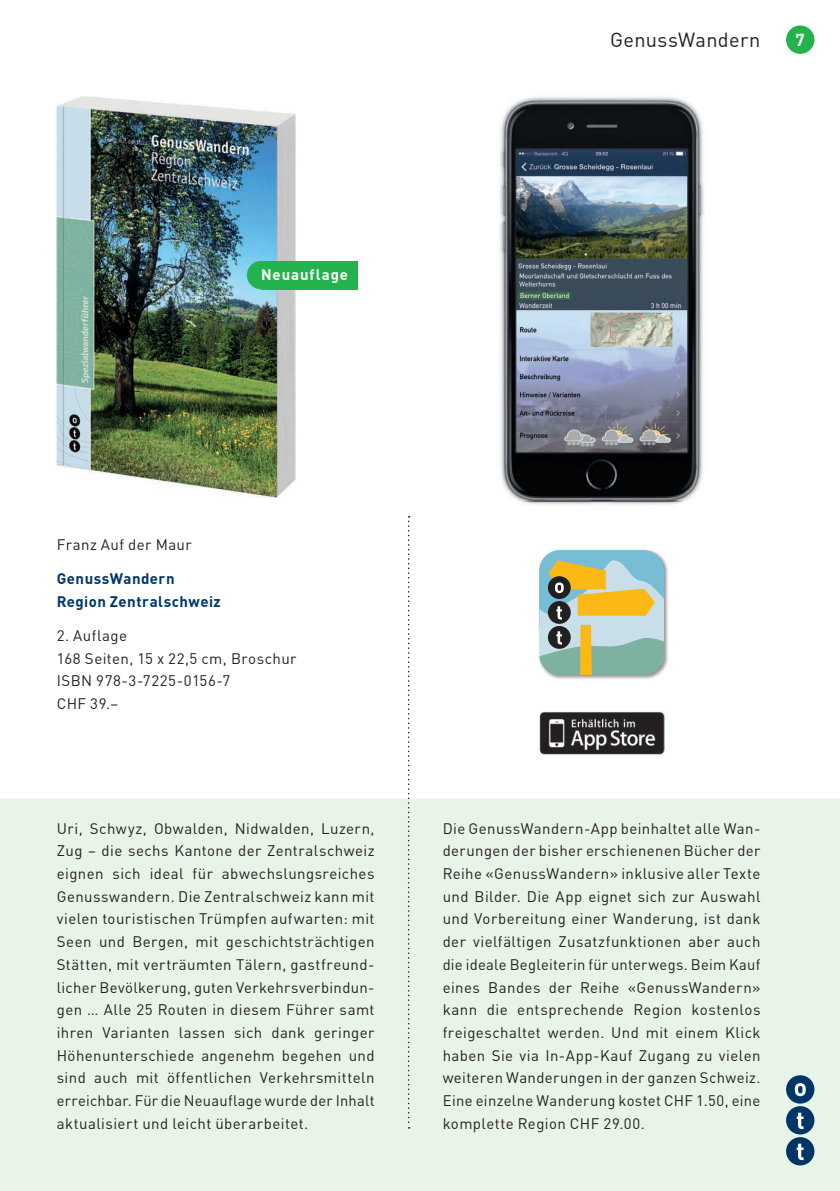
<style>
.page{position:relative;width:840px;height:1191px;background:#fff}
.page>*{position:absolute;margin:0;border:0;box-sizing:border-box;transform-origin:0 0}
.t1{font:20px "DIN";letter-spacing:.015em;color:#231f20}
.t2{font:700 17px "DIN";color:#fff}
.t3{font:15px/22.6px "DIN";letter-spacing:.025em;color:#231f20;text-align:justify}
.t4{font:700 15px/22.6px "DIN";letter-spacing:.03em;color:#003667}
.t5{font:700 15px "DIN";letter-spacing:.06em;color:#fff}
</style>
<div class="page">
<div style="left:0;top:799px;width:839px;height:392px;background:#e9f4e8"></div>
<div style="left:785px;top:26px;width:29px;height:28px;background:#23b24b;border-radius:50%"></div>
<div style="left:785px;top:1075px;width:29px;height:28px;background:#003667;border-radius:50%"></div>
<svg style="left:794px;top:1083px;width:11px;height:13px"></svg>
<div style="left:785px;top:1137px;width:29px;height:28px;background:#003667;border-radius:50%"></div>
<svg style="left:796px;top:1143px;width:7px;height:17px"></svg>
<div style="left:785px;top:1106px;width:29px;height:28px;background:#003667;border-radius:50%"></div>
<svg style="left:796px;top:1112px;width:7px;height:17px"></svg>
<svg style="left:408px;top:516px;width:1px;height:612px"></svg>
<img style="left:57px;top:96px;width:238px;height:401px">
<div style="left:247px;top:261px;width:28px;height:28px;background:#23b24b;border-radius:50%"></div>
<div style="left:261px;top:261px;width:96px;height:28px;background:#23b24b"></div>
<img style="left:549px;top:549px;width:119px;height:130px">
<div style="left:539px;top:550px;width:124px;height:77px;background:#78bdd6"></div>
<svg style="left:539px;top:560px;width:124px;height:115px;background:#adb894"></svg>
<img style="left:500px;top:96px;width:204px;height:409px">
<img style="left:539px;top:711px;width:124px;height:43px">
<p class="t5" style="left:261px;top:265px;width:88px">Neuauflage</p>
<h1 class="t1" style="left:609px;top:27px;width:152px">GenussWandern</h1>
<p class="t2" style="left:795px;top:28px;width:11px">7</p>
<p class="t3" style="left:57px;top:533px;width:136px">Franz Auf der Maur</p>
<p class="t4" style="left:57px;top:567px;width:165px">GenussWandern<br>Region Zentralschweiz</p>
<p class="t3" style="left:57px;top:624px;width:241px;text-align:left">2. Auflage<br>168 Seiten, 15 x 22,5 cm, Broschur<br>ISBN 978-3-7225-0156-7<br>CHF 39.–</p>
<p class="t3" style="left:57px;top:816px;width:319px">Uri, Schwyz, Obwalden, Nidwalden, Luzern, Zug – die sechs Kantone der Zentralschweiz eignen sich ideal für abwechslungsreiches Genusswandern. Die Zentralschweiz kann mit vielen touristischen Trümpfen aufwarten: mit Seen und Bergen, mit geschichtsträchtigen Stätten, mit verträumten Tälern, gastfreund&shy;licher Bevölkerung, guten Verkehrsverbindun&shy;gen … Alle 25 Routen in diesem Führer samt ihren Varianten lassen sich dank geringer Höhenunterschiede angenehm begehen und sind auch mit öffentlichen Verkehrsmitteln erreichbar. Für die Neuauflage wurde der Inhalt aktualisiert und leicht überarbeitet.</p>
<p class="t3" style="left:442px;top:816px;width:319px">Die GenussWandern-App beinhaltet alle Wan&shy;derungen der bisher erschienenen Bücher der Reihe «GenussWandern» inklusive aller Texte und Bilder. Die App eignet sich zur Auswahl und Vorbereitung einer Wanderung, ist dank der vielfältigen Zusatzfunktionen aber auch die ideale Begleiterin für unterwegs. Beim Kauf eines Bandes der Reihe «GenussWandern» kann die entsprechende Region kostenlos freigeschaltet werden. Und mit einem Klick haben Sie via In-App-Kauf Zugang zu vielen weiteren Wanderungen in der ganzen Schweiz.<br>Eine einzelne Wanderung kostet CHF 1.50, eine komplette Region CHF 29.00.</p>
</div>
